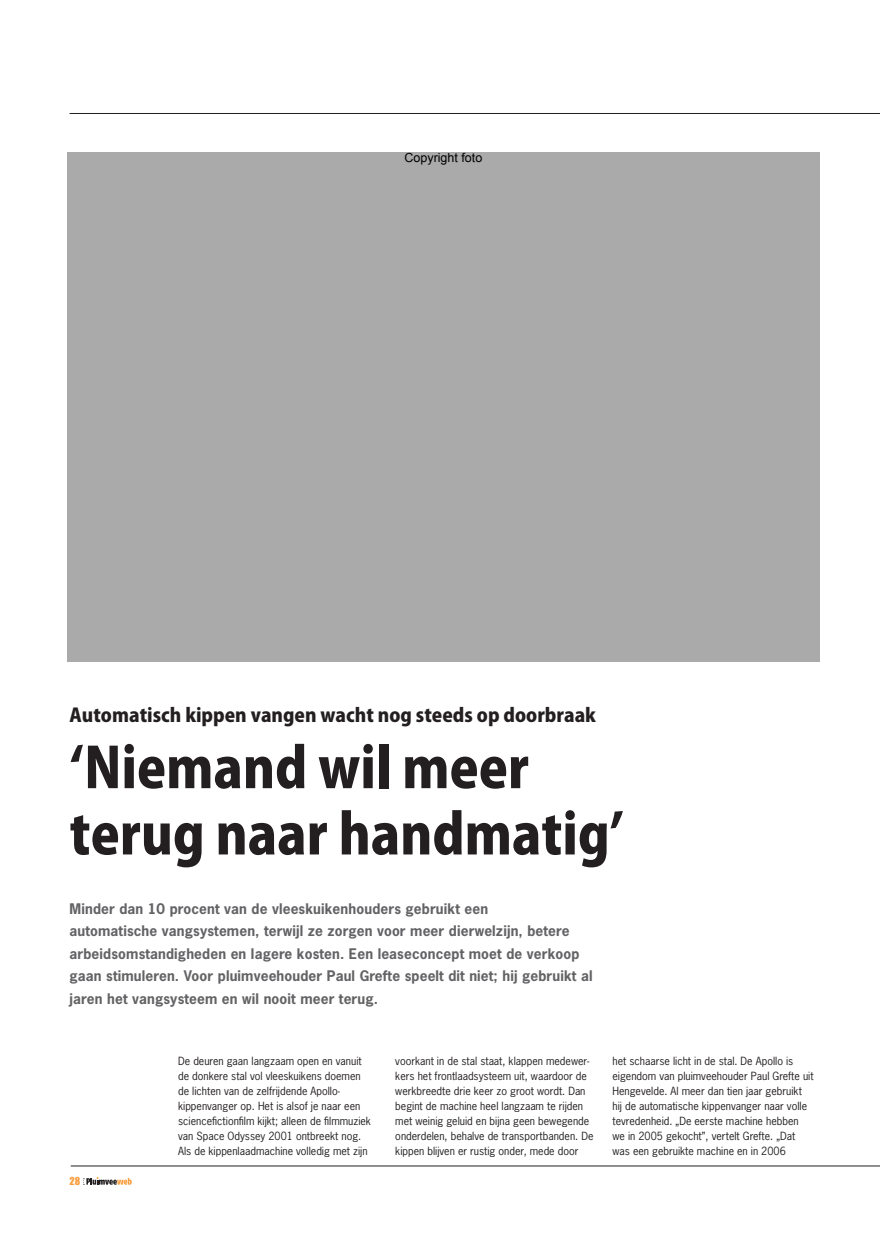
<style>
.page{position:relative;width:880px;height:1234px;background:#fff}
.page>*{position:absolute;margin:0;border:0;box-sizing:border-box;transform-origin:0 0}
.t1{font:800 55px/66.2px "Koz Go Pro";color:#231f20;scale:.95 1}
.t2{font:800 18.75px "Koz Go Pro";color:#231f20}
.t3{font:700 13.75px/22.5px "News Gothic Std";letter-spacing:.01em;color:#636366}
.t4{font:12.5px "Arial";color:#000}
.t5{font:11.25px "Impact LT Std";color:#f8a042}
.t6{font:10.62px/15px "News Gothic Std";color:#231f20}
</style>
<div class="page">
<div style="left:67px;top:152px;width:753px;height:509px;background:#aaa"></div>
<p class="t4" style="left:405px;top:149px;width:79px">Copyright foto</p>
<h2 class="t2" style="left:70px;top:702px;width:528px">Automatisch kippen vangen wacht nog steeds op doorbraak</h2>
<h1 class="t1" style="left:70px;top:738px;width:585px">ʻNiemand wil meer terug naar handmatigʼ</h1>
<p class="t3" style="left:70px;top:897px;width:524px">Minder dan 10 procent van de vleeskuikenhouders gebruikt een<br>automatische vangsystemen, terwijl ze zorgen voor meer dierwelzijn, betere arbeidsomstandigheden en lagere kosten. Een leaseconcept moet de verkoop gaan stimuleren. Voor pluimveehouder Paul Grefte speelt dit niet; hij gebruikt al jaren het vangsysteem en wil nooit meer terug.</p>
<p class="t5" style="left:70px;top:1174px;width:12px">28</p>
<p class="t6" style="left:178px;top:1053px;width:194px">De deuren gaan langzaam open en vanuit de donkere stal vol vleeskuikens doemen de lichten van de zelfrijdende Apollo&shy;kippenvanger op. Het is alsof je naar een sciencefictionfilm kijkt; alleen de filmmuziek van Space Odyssey 2001 ontbreekt nog.<br>Als de kippenlaadmachine volledig met zijn</p>
<p class="t6" style="left:395px;top:1053px;width:200px">voorkant in de stal staat, klappen medewer&shy;kers het frontlaadsysteem uit, waardoor de werkbreedte drie keer zo groot wordt. Dan begint de machine heel langzaam te rijden met weinig geluid en bijna geen bewegende onderdelen, behalve de transportbanden. De kippen blijven er rustig onder, mede door</p>
<p class="t6" style="left:612px;top:1053px;width:203px">het schaarse licht in de stal. De Apollo is eigendom van pluimveehouder Paul Grefte uit Hengevelde. Al meer dan tien jaar gebruikt hij de automatische kippenvanger naar volle tevredenheid. „De eerste machine hebben we in 2005 gekocht”, vertelt Grefte. „Dat was een gebruikte machine en in 2006</p>
</div>
